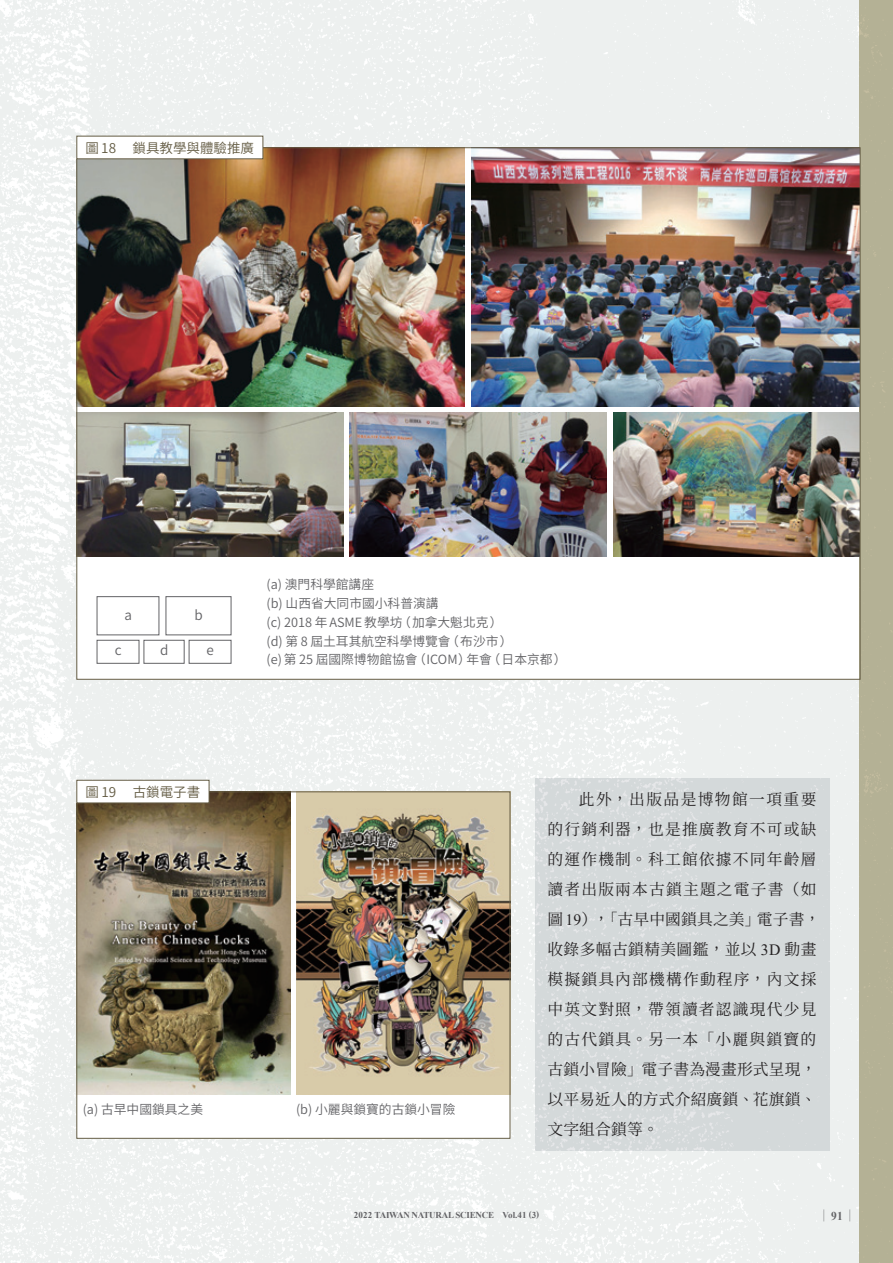
<style>
.page{position:relative;width:893px;height:1263px;background:#fff}
.page>*{position:absolute;margin:0;border:0;box-sizing:border-box;transform-origin:0 0}
.t1{font:15.75px/30px "Source Han Serif TC";letter-spacing:.075em;color:#262324}
.t2{font:13.5px "Source Han Sans TC";color:#645c44}
.t3{font:13.5px "Source Han Sans TC";color:#636366}
.t4{font:12.75px/18.8px "Source Han Sans TC";color:#636366}
.t5{font:12px "Source Han Serif TC";color:#636366;scale:.8 1}
.t6{font:700 9px "Times New Roman";letter-spacing:-.025em;color:#636366}
.s1{font-family:"Times New Roman"}
.s2{font-family:"Times New Roman";font-weight:700}
</style>
<div class="page">
<img style="left:0;top:0;width:893px;height:1263px">
<div style="left:78px;top:147px;width:781px;height:532px;background:#fff"></div>
<div style="left:77px;top:792px;width:433px;height:346px;background:#fff"></div>
<img style="left:79px;top:793px;width:212px;height:301px">
<img style="left:79px;top:149px;width:386px;height:257px">
<img style="left:471px;top:149px;width:387px;height:257px">
<img style="left:79px;top:413px;width:264px;height:143px">
<img style="left:350px;top:413px;width:257px;height:143px">
<img style="left:613px;top:413px;width:245px;height:143px">
<img style="left:296px;top:793px;width:212px;height:301px">
<div style="left:77px;top:780px;width:132px;height:23px;background:#fff"></div>
<div style="left:77px;top:780px;width:132px;height:23px;border:1px solid #645c44"></div>
<div style="left:77px;top:136px;width:186px;height:23px;background:#fff"></div>
<div style="left:77px;top:136px;width:186px;height:23px;border:1px solid #645c44"></div>
<div style="left:97px;top:596px;width:62px;height:39px;border:1px solid #636366"></div>
<div style="left:166px;top:596px;width:65px;height:39px;border:1px solid #636366"></div>
<div style="left:97px;top:640px;width:42px;height:23px;border:1px solid #636366"></div>
<div style="left:144px;top:640px;width:40px;height:23px;border:1px solid #636366"></div>
<div style="left:189px;top:640px;width:42px;height:23px;border:1px solid #636366"></div>
<p class="t2" style="left:86px;top:140px;width:170px">圖 18 　鎖具教學與體驗推廣</p>
<p class="t3" style="left:124px;top:607px;width:9px">a</p>
<p class="t3" style="left:194px;top:607px;width:10px">b</p>
<p class="t3" style="left:115px;top:642px;width:8px">c</p>
<p class="t3" style="left:160px;top:642px;width:10px">d</p>
<p class="t3" style="left:206px;top:642px;width:9px">e</p>
<p class="t4" style="left:266px;top:576px;width:302px">(a) 澳門科學館講座<br>(b) 山西省大同市國小科普演講<br>(c) 2018 年 ASME 教學坊（加拿大魁北克）<br>(d) 第 8 屆土耳其航空科學博覽會（布沙市）<br>(e) 第 25 屆國際博物館協會（ICOM）年會（日本京都）</p>
<p class="t2" style="left:86px;top:784px;width:116px">圖 19 　古鎖電子書</p>
<p class="t4" style="left:83px;top:1100px;width:122px">(a) 古早中國鎖具之美</p>
<p class="t4" style="left:296px;top:1100px;width:161px">(b) 小麗與鎖寶的古鎖小冒險</p>
<p class="t1" style="left:547px;top:784px;width:274px;text-indent:32px">此外，出版品是博物館一項重要的行銷利器，也是推廣教育不可或缺的運作機制。科工館依據不同年齡層讀者出版兩本古鎖主題之電子書（如圖<span class="s1">19</span>），「古早中國鎖具之美」電子書，收錄多幅古鎖精美圖鑑，並以 <span class="s1">3D</span> 動畫模擬鎖具內部機構作動程序，內文採中英文對照，帶領讀者認識現代少見的古代鎖具。另一本「小麗與鎖寶的古鎖小冒險」電子書為漫畫形式呈現，以平易近人的方式介紹廣鎖、花旗鎖、文字組合鎖等。</p>
<p class="t6" style="left:354px;top:1208px;width:187px">2022 TAIWAN NATURAL SCIENCE Vol.41 (3)</p>
<p class="t5" style="left:819px;top:1209px;width:46px">｜<span class="s2">91</span>｜</p>
</div>
